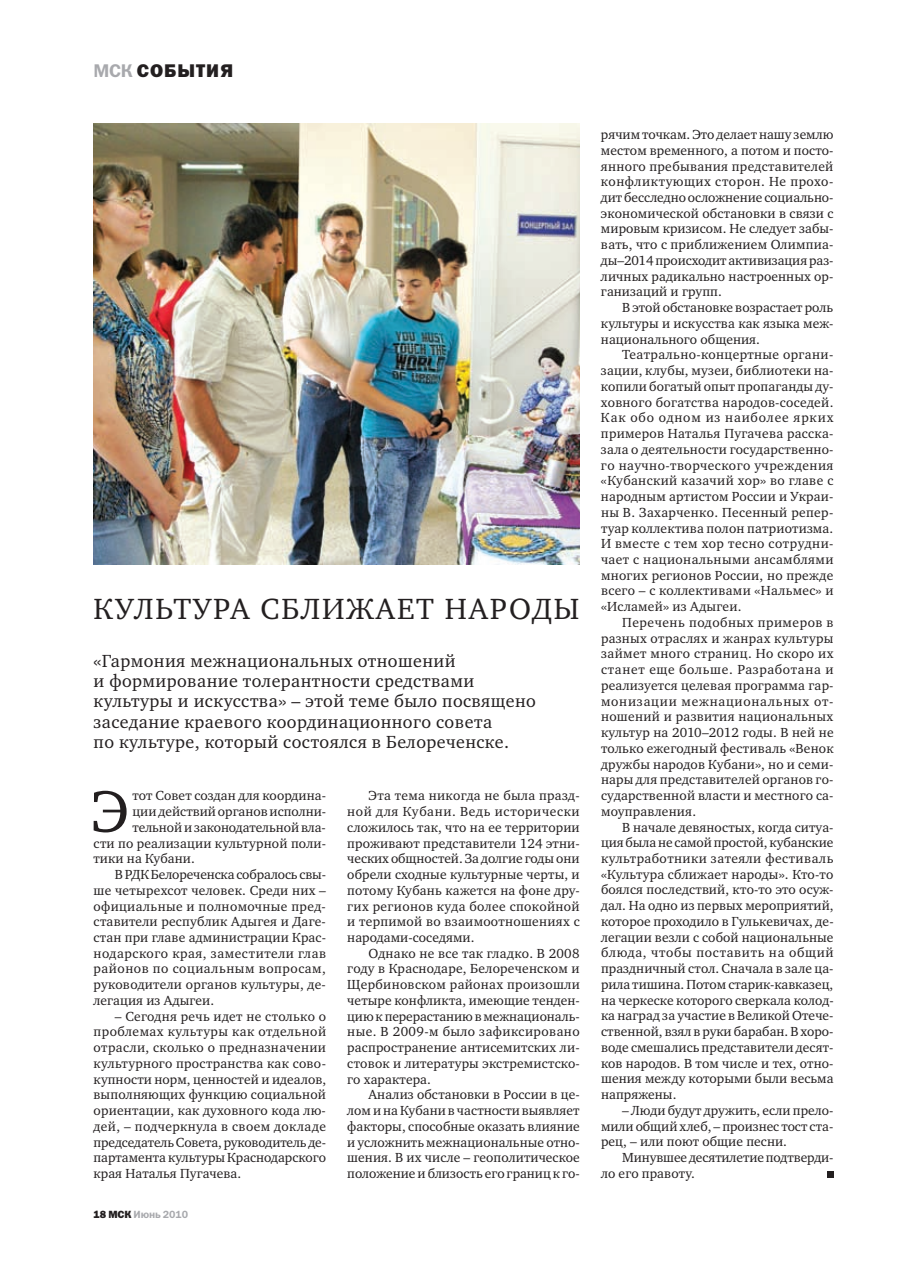
<style>
.page{position:relative;width:910px;height:1268px;background:#fff}
.page>*{position:absolute;margin:0;border:0;box-sizing:border-box;transform-origin:0 0}
.t1{font:60px "Charter ITCC";color:#231f20}
.t2{font:30px "Charter ITCC";letter-spacing:.07em;color:#231f20}
.t3{font:18.45px "Franklin Gothic Heavy C";letter-spacing:.05em;color:#231f20}
.t4{font:18px/20.2px "Charter ITCC";letter-spacing:.025em;color:#231f20}
.t5{font:13.5px/15.8px "Charter ITCC";letter-spacing:.005em;color:#231f20;text-align:justify}
.t6{font:13.5px "Charter ITCC";letter-spacing:.04em;color:#231f20}
.t7{font:13.5px "Charter ITCC";letter-spacing:.025em;color:#231f20}
.t8{font:10.5px "Franklin Gothic Demi C";letter-spacing:-.015em;color:#a8a9ad}
.s1{font-family:"Franklin Gothic Demi C";color:#a8a9ad}
.s2{font-family:"Franklin Gothic Heavy C";color:#231f20}
</style>
<div class="page">
<img style="left:94px;top:123px;width:486px;height:441px">
<svg style="left:827px;top:1171px;width:6px;height:6px"></svg>
<h3 class="t3" style="left:94px;top:60px;width:141px"><span class="s1">мск</span> события</h3>
<h2 class="t2" style="left:94px;top:591px;width:190px">Культура сближает</h2>
<h2 class="t2" style="left:445px;top:591px;width:136px">народы</h2>
<h3 class="t4" style="left:94px;top:650px;width:444px">«Гармония межнациональных отношений<br>и формирование толерантности средствами культуры и искусства» – этой теме было посвящено заседание краевого координационного совета<br>по культуре, который состоялся в Белореченске.</h3>
<p class="t5" style="left:347px;top:787px;width:234px;text-indent:21px">Эта тема никогда не была празд&shy;ной для Кубани. Ведь исторически сложилось так, что на ее территории проживают представители 124 этни&shy;ческих общностей. За долгие годы они обрели сходные культурные черты, и потому Кубань кажется на фоне дру&shy;гих регионов куда более спокойной и терпимой во взаимоотношениях с народами-соседями.</p>
<p class="t5" style="left:347px;top:945px;width:234px;text-indent:21px">Однако не все так гладко. В 2008 году в Краснодаре, Белореченском и Щербиновском районах произошли четыре конфликта, имеющие тенден&shy;цию к перерастанию в межнациональ&shy;ные. В 2009-м было зафиксировано распространение антисемитских ли&shy;стовок и литературы экстремистско&shy;го характера.</p>
<p class="t5" style="left:347px;top:1086px;width:234px;text-indent:21px">Анализ обстановки в России в це&shy;лом и на Кубани в частности выявляет факторы, способные оказать влияние и усложнить межнациональные отно&shy;шения. В их числе – геополитическое положение и близость его границ к го-</p>
<h1 class="t1" style="left:91px;top:778px;width:40px">Э</h1>
<p class="t5" style="left:133px;top:787px;width:195px">тот Совет создан для координа-</p>
<p class="t5" style="left:133px;top:803px;width:195px">ции действий органов исполни-</p>
<p class="t5" style="left:133px;top:819px;width:195px">тельной и законодательной вла-</p>
<p class="t5" style="left:94px;top:835px;width:234px">сти по реализации культурной поли-</p>
<p class="t5" style="left:94px;top:850px;width:103px">тики на Кубани.</p>
<p class="t5" style="left:115px;top:866px;width:213px">В РДК Белореченска собралось свы-</p>
<p class="t5" style="left:94px;top:882px;width:234px">ше четырехсот человек. Среди них –</p>
<p class="t7" style="left:94px;top:898px;width:234px">официальные и полномочные пред-</p>
<p class="t5" style="left:94px;top:913px;width:234px">ставители республик Адыгея и Даге-</p>
<p class="t5" style="left:94px;top:929px;width:234px">стан при главе администрации Крас-</p>
<p class="t6" style="left:94px;top:945px;width:234px">нодарского края, заместители глав</p>
<p class="t6" style="left:94px;top:961px;width:234px">районов по социальным вопросам,</p>
<p class="t5" style="left:94px;top:976px;width:234px">руководители органов культуры, де-</p>
<p class="t5" style="left:94px;top:992px;width:122px">легация из Адыгеи.</p>
<p class="t5" style="left:94px;top:1008px;width:234px;text-indent:21px">– Сегодня речь идет не столько о проблемах культуры как отдельной отрасли, сколько о предназначении культурного пространства как сово&shy;купности норм, ценностей и идеалов, выполняющих функцию социальной ориентации, как духовного кода лю&shy;дей, – подчеркнула в своем докладе председатель Совета, руководитель де&shy;партамента культуры Краснодарского края Наталья Пугачева.</p>
<p class="t8" style="left:94px;top:1208px;width:96px"><span class="s2">18 мСК</span> Июнь 2010</p>
<p class="t5" style="left:601px;top:127px;width:234px">рячим точкам. Это делает нашу землю местом временного, а потом и посто&shy;янного пребывания представителей конфликтующих сторон. Не прохо&shy;дит бесследно осложнение социально&shy;экономической обстановки в связи с мировым кризисом. Не следует забы&shy;вать, что с приближением Олимпиа&shy;ды–2014 происходит активизация раз&shy;личных радикально настроенных ор&shy;ганизаций и групп.</p>
<p class="t5" style="left:601px;top:300px;width:234px;text-indent:21px">В этой обстановке возрастает роль культуры и искусства как языка меж&shy;национального общения.</p>
<p class="t5" style="left:601px;top:347px;width:234px;text-indent:21px">Театрально-концертные органи&shy;зации, клубы, музеи, библиотеки на&shy;копили богатый опыт пропаганды ду&shy;ховного богатства народов-соседей.<br>Как обо одном из наиболее ярких примеров Наталья Пугачева расска&shy;зала о деятельности государственно&shy;го научно-творческого учреждения «Кубанский казачий хор» во главе с народным артистом России и Украи&shy;ны В. Захарченко. Песенный репер&shy;туар коллектива полон патриотизма.<br>И вместе с тем хор тесно сотрудни&shy;чает с национальными ансамблями многих регионов России, но прежде всего – с коллективами «Нальмес» и «Исламей» из Адыгеи.</p>
<p class="t5" style="left:601px;top:614px;width:234px;text-indent:21px">Перечень подобных примеров в разных отраслях и жанрах культуры займет много страниц. Но скоро их станет еще больше. Разработана и реализуется целевая программа гар&shy;монизации межнациональных от&shy;ношений и развития национальных культур на 2010–2012 годы. В ней не только ежегодный фестиваль «Венок дружбы народов Кубани», но и семи&shy;нары для представителей органов го&shy;сударственной власти и местного са&shy;моуправления.</p>
<p class="t5" style="left:601px;top:819px;width:234px;text-indent:21px">В начале девяностых, когда ситуа&shy;ция была не самой простой, кубанские культработники затеяли фестиваль «Культура сближает народы». Кто-то боялся последствий, кто-то это осуж&shy;дал. На одно из первых мероприятий, которое проходило в Гулькевичах, де&shy;легации везли с собой национальные блюда, чтобы поставить на общий праздничный стол. Сначала в зале ца&shy;рила тишина. Потом старик-кавказец, на черкеске которого сверкала колод&shy;ка наград за участие в Великой Отече&shy;ственной, взял в руки барабан. В хоро&shy;воде смешались представители десят&shy;ков народов. В том числе и тех, отно&shy;шения между которыми были весьма напряжены.</p>
<p class="t5" style="left:601px;top:1102px;width:234px;text-indent:21px">– Люди будут дружить, если прело&shy;мили общий хлеб, – произнес тост ста&shy;рец, – или поют общие песни.</p>
<p class="t5" style="left:601px;top:1149px;width:234px;text-indent:21px">Минувшее десятилетие подтверди&shy;ло его правоту.</p>
</div>
